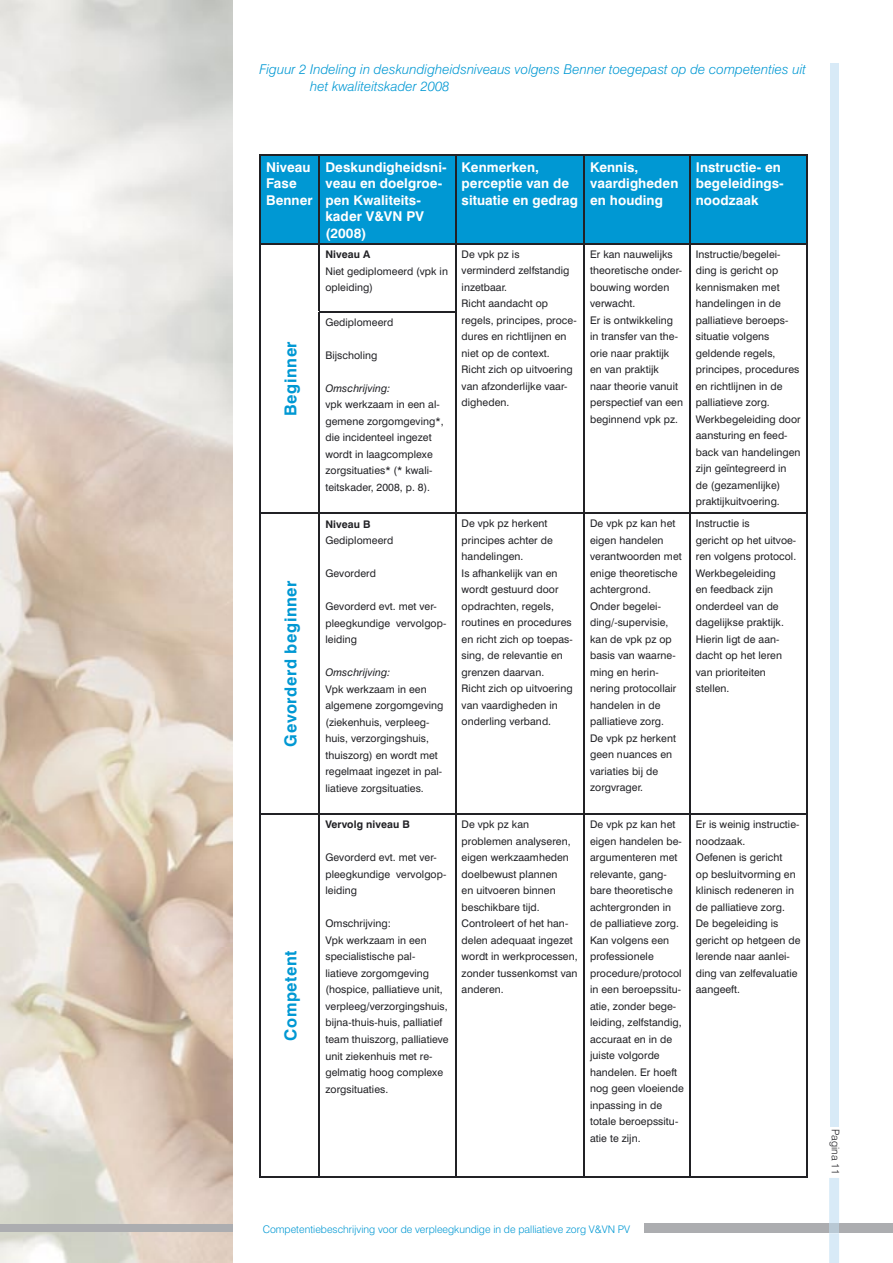
<style>
.page{position:relative;width:893px;height:1263px;background:#fff}
.page>*{position:absolute;margin:0;border:0;box-sizing:border-box;transform-origin:0 0}
.t1{font:700 16.5px "Swiss 721 BT";letter-spacing:.03em;color:#0098d3}
.t2{font:700 13.5px/16.5px "Swiss 721 BT";letter-spacing:.005em;color:#fff}
.t3{font:italic 300 13.5px/17.2px "Swiss 721 BT";letter-spacing:.005em;color:#0098d3}
.t4{font:10.5px/16.5px "Swiss 721 BT";letter-spacing:.005em;color:#212125}
.t5{font:300 10.5px "Swiss 721 BT";color:#0098d3}
.t6{font:700 10.5px "Swiss 721 BT";letter-spacing:.005em;color:#212125}
.t7{font:italic 10.5px "Swiss 721 BT";letter-spacing:.005em;color:#212125}
.t8{font:300 10.5px "Swiss 721 BT";color:#212125}
</style>
<div class="page">
<div style="left:644px;top:1224px;width:249px;height:9px;background:#acadb0"></div>
<svg style="left:0;top:0;width:232px;height:1263px;background:#dfd5ca"></svg>
<div style="left:830px;top:64px;width:8px;height:1063px;background:#d8eaf7"></div>
<svg style="left:829px;top:1178px;width:10px;height:85px"></svg>
<div style="left:829px;top:1224px;width:10px;height:9px;background:#b8c8d4"></div>
<div style="left:0;top:1224px;width:232px;height:7px;background:#acadb0"></div>
<div style="left:261px;top:156px;width:545px;height:87px;background:#0098d3"></div>
<hr style="left:259px;top:244px;width:2px;height:68px;background:#212125">
<hr style="left:319px;top:244px;width:1px;height:67px;background:#212125">
<hr style="left:455px;top:244px;width:1px;height:67px;background:#212125">
<hr style="left:583px;top:244px;width:2px;height:68px;background:#212125">
<hr style="left:689px;top:244px;width:2px;height:68px;background:#212125">
<hr style="left:806px;top:244px;width:2px;height:68px;background:#212125">
<hr style="left:259px;top:312px;width:2px;height:200px;background:#212125">
<hr style="left:319px;top:311px;width:137px;height:1px;background:#212125">
<hr style="left:319px;top:312px;width:1px;height:200px;background:#212125">
<hr style="left:455px;top:312px;width:1px;height:200px;background:#212125">
<hr style="left:583px;top:312px;width:2px;height:200px;background:#212125">
<hr style="left:689px;top:312px;width:2px;height:200px;background:#212125">
<hr style="left:806px;top:312px;width:2px;height:200px;background:#212125">
<hr style="left:259px;top:514px;width:2px;height:299px;background:#212125">
<hr style="left:319px;top:514px;width:1px;height:299px;background:#212125">
<hr style="left:456px;top:512px;width:128px;height:2px;background:#212125">
<hr style="left:455px;top:514px;width:1px;height:299px;background:#212125">
<hr style="left:584px;top:512px;width:106px;height:2px;background:#212125">
<hr style="left:583px;top:514px;width:2px;height:299px;background:#212125">
<hr style="left:690px;top:512px;width:118px;height:2px;background:#212125">
<hr style="left:689px;top:514px;width:2px;height:299px;background:#212125">
<hr style="left:806px;top:514px;width:2px;height:299px;background:#212125">
<hr style="left:259px;top:815px;width:2px;height:361px;background:#212125">
<hr style="left:319px;top:813px;width:137px;height:2px;background:#212125">
<hr style="left:319px;top:815px;width:1px;height:361px;background:#212125">
<hr style="left:456px;top:813px;width:128px;height:2px;background:#212125">
<hr style="left:455px;top:815px;width:1px;height:361px;background:#212125">
<hr style="left:584px;top:813px;width:106px;height:2px;background:#212125">
<hr style="left:583px;top:815px;width:2px;height:361px;background:#212125">
<hr style="left:690px;top:813px;width:118px;height:2px;background:#212125">
<hr style="left:689px;top:815px;width:2px;height:361px;background:#212125">
<hr style="left:806px;top:815px;width:2px;height:361px;background:#212125">
<hr style="left:319px;top:1176px;width:137px;height:2px;background:#212125">
<hr style="left:456px;top:1176px;width:128px;height:2px;background:#212125">
<hr style="left:584px;top:1176px;width:106px;height:2px;background:#212125">
<hr style="left:690px;top:1176px;width:118px;height:2px;background:#212125">
<hr style="left:259px;top:154px;width:60px;height:2px;background:#212125">
<hr style="left:259px;top:156px;width:2px;height:87px;background:#212125">
<hr style="left:319px;top:154px;width:137px;height:2px;background:#212125">
<hr style="left:319px;top:156px;width:1px;height:87px;background:#212125">
<hr style="left:456px;top:154px;width:128px;height:2px;background:#212125">
<hr style="left:455px;top:156px;width:1px;height:87px;background:#212125">
<hr style="left:584px;top:154px;width:106px;height:2px;background:#212125">
<hr style="left:583px;top:156px;width:2px;height:87px;background:#212125">
<hr style="left:690px;top:154px;width:118px;height:2px;background:#212125">
<hr style="left:689px;top:156px;width:2px;height:87px;background:#212125">
<hr style="left:806px;top:156px;width:2px;height:87px;background:#212125">
<hr style="left:259px;top:243px;width:60px;height:1px;background:#212125">
<hr style="left:319px;top:243px;width:137px;height:1px;background:#212125">
<hr style="left:456px;top:243px;width:128px;height:1px;background:#212125">
<hr style="left:584px;top:243px;width:106px;height:1px;background:#212125">
<hr style="left:690px;top:243px;width:118px;height:1px;background:#212125">
<hr style="left:259px;top:512px;width:60px;height:2px;background:#212125">
<hr style="left:319px;top:512px;width:137px;height:2px;background:#212125">
<hr style="left:259px;top:813px;width:60px;height:2px;background:#212125">
<hr style="left:259px;top:1176px;width:60px;height:2px;background:#212125">
<p class="t3" style="left:310px;top:61px;width:497px;text-indent:-51px">Figuur 2 Indeling in deskundigheidsniveaus volgens Benner toegepast op de competenties uit het kwaliteitskader 2008</p>
<p class="t2" style="left:266px;top:159px;width:48px">Niveau<br>Fase<br>Benner</p>
<p class="t2" style="left:325px;top:159px;width:123px">Deskundigheidsni&shy;veau en doelgroe&shy;pen Kwaliteits&shy;kader V&amp;VN PV (2008)</p>
<p class="t2" style="left:462px;top:159px;width:118px">Kenmerken, perceptie van de situatie en gedrag</p>
<p class="t2" style="left:590px;top:159px;width:90px">Kennis, vaardigheden en houding</p>
<p class="t2" style="left:696px;top:159px;width:89px">Instructie- en begeleidings&shy;noodzaak</p>
<h1 class="t1" style="left:280px;top:416px;width:76px;rotate:-90deg">Beginner</h1>
<h1 class="t1" style="left:280px;top:746px;width:167px;rotate:-90deg">Gevorderd beginner</h1>
<h1 class="t1" style="left:280px;top:1040px;width:92px;rotate:-90deg">Competent</h1>
<p class="t6" style="left:325px;top:248px;width:46px">Niveau A</p>
<p class="t4" style="left:325px;top:263px;width:124px">Niet gediplomeerd (vpk in opleiding)</p>
<p class="t4" style="left:325px;top:314px;width:69px">Gediplomeerd</p>
<p class="t4" style="left:325px;top:347px;width:53px">Bijscholing</p>
<p class="t7" style="left:325px;top:382px;width:66px">Omschrijving:</p>
<p class="t4" style="left:325px;top:396px;width:120px">vpk werkzaam in een al&shy;gemene zorgomgeving*, die incidenteel ingezet wordt in laagcomplexe zorgsituaties* (* kwali&shy;teitskader, 2008, p. 8).</p>
<p class="t6" style="left:325px;top:517px;width:47px">Niveau B</p>
<p class="t4" style="left:325px;top:532px;width:69px">Gediplomeerd</p>
<p class="t4" style="left:325px;top:565px;width:52px">Gevorderd</p>
<p class="t4" style="left:325px;top:598px;width:122px">Gevorderd evt. met ver&shy;pleegkundige vervolgop&shy;leiding</p>
<p class="t7" style="left:325px;top:666px;width:66px">Omschrijving:</p>
<p class="t4" style="left:325px;top:680px;width:120px">Vpk werkzaam in een algemene zorgomgeving (ziekenhuis, verpleeg&shy;huis, verzorgingshuis, thuiszorg) en wordt met regelmaat ingezet in pal&shy;liatieve zorgsituaties.</p>
<p class="t6" style="left:325px;top:818px;width:86px">Vervolg niveau B</p>
<p class="t4" style="left:325px;top:849px;width:122px">Gevorderd evt. met ver&shy;pleegkundige vervolgop&shy;leiding</p>
<p class="t4" style="left:325px;top:915px;width:125px">Omschrijving:<br>Vpk werkzaam in een specialistische pal&shy;liatieve zorgomgeving (hospice, palliatieve unit, verpleeg/verzorgingshuis, bijna-thuis-huis, palliatief team thuiszorg, palliatieve unit ziekenhuis met re&shy;gelmatig hoog complexe zorgsituaties.</p>
<p class="t4" style="left:462px;top:246px;width:116px">De vpk pz is<br>verminderd zelfstandig inzetbaar.<br>Richt aandacht op regels, principes, proce&shy;dures en richtlijnen en niet op de context.<br>Richt zich op uitvoering van afzonderlijke vaar&shy;digheden.</p>
<p class="t4" style="left:590px;top:246px;width:94px">Er kan nauwelijks theoretische onder&shy;bouwing worden verwacht.<br>Er is ontwikkeling in transfer van the&shy;orie naar praktijk en van praktijk<br>naar theorie vanuit perspectief van een beginnend vpk pz.</p>
<p class="t4" style="left:696px;top:246px;width:106px">Instructie/begelei&shy;ding is gericht op kennismaken met handelingen in de palliatieve beroeps&shy;situatie volgens geldende regels, principes, procedures en richtlijnen in de palliatieve zorg.<br>Werkbegeleiding door aansturing en feed&shy;back van handelingen zijn geïntegreerd in de (gezamenlijke) praktijkuitvoering.</p>
<p class="t4" style="left:462px;top:515px;width:113px">De vpk pz herkent principes achter de handelingen.<br>Is afhankelijk van en wordt gestuurd door opdrachten, regels, routines en procedures en richt zich op toepas&shy;sing, de relevantie en grenzen daarvan.<br>Richt zich op uitvoering van vaardigheden in onderling verband.</p>
<p class="t4" style="left:590px;top:515px;width:93px">De vpk pz kan het eigen handelen verantwoorden met enige theoretische achtergrond.<br>Onder begelei&shy;ding/-supervisie, kan de vpk pz op basis van waarne&shy;ming en herin&shy;nering protocollair handelen in de palliatieve zorg.<br>De vpk pz herkent geen nuances en variaties bij de zorgvrager.</p>
<p class="t4" style="left:696px;top:515px;width:102px">Instructie is<br>gericht op het uitvoe&shy;ren volgens protocol.<br>Werkbegeleiding<br>en feedback zijn onderdeel van de dagelijkse praktijk.<br>Hierin ligt de aan&shy;dacht op het leren van prioriteiten stellen.</p>
<p class="t4" style="left:462px;top:816px;width:118px">De vpk pz kan problemen analyseren, eigen werkzaamheden doelbewust plannen<br>en uitvoeren binnen beschikbare tijd.<br>Controleert of het han&shy;delen adequaat ingezet wordt in werkprocessen, zonder tussenkomst van anderen.</p>
<p class="t4" style="left:590px;top:816px;width:95px">De vpk pz kan het eigen handelen be&shy;argumenteren met relevante, gang&shy;bare theoretische achtergronden in de palliatieve zorg.<br>Kan volgens een professionele procedure/protocol in een beroepssitu&shy;atie, zonder bege&shy;leiding, zelfstandig, accuraat en in de juiste volgorde handelen. Er hoeft nog geen vloeiende inpassing in de totale beroepssitu&shy;atie te zijn.</p>
<p class="t4" style="left:696px;top:816px;width:106px">Er is weinig instructie&shy;noodzaak.<br>Oefenen is gericht<br>op besluitvorming en klinisch redeneren in de palliatieve zorg.<br>De begeleiding is gericht op hetgeen de lerende naar aanlei&shy;ding van zelfevaluatie aangeeft.</p>
<p class="t5" style="left:263px;top:1222px;width:369px">Competentiebeschrijving voor de verpleegkundige in de palliatieve zorg V&amp;VN PV</p>
<p class="t8" style="left:842px;top:1129px;width:47px;rotate:90deg">Pagina 11</p>
</div>
